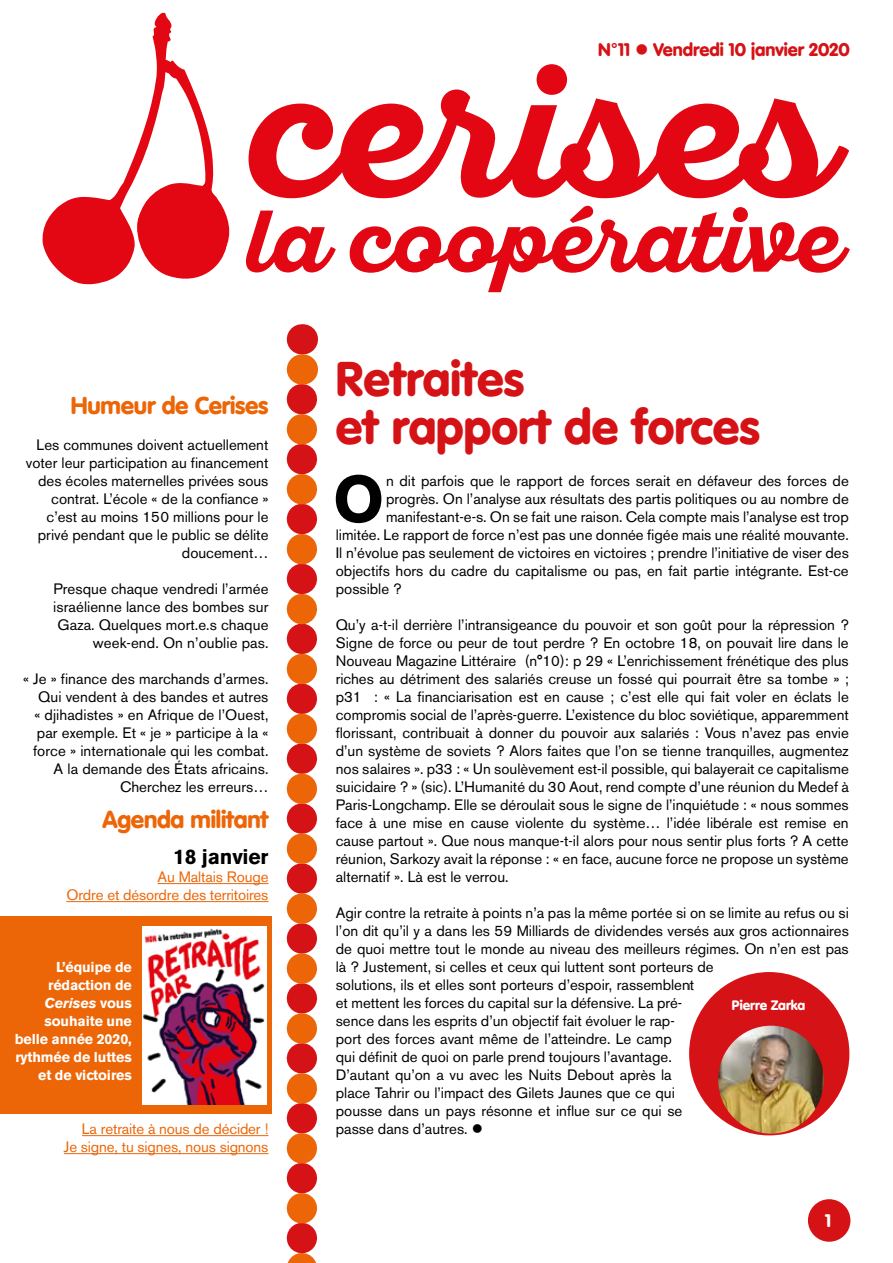
<style>
.page{position:relative;width:893px;height:1263px;background:#fff}
.page>*{position:absolute;margin:0;border:0;box-sizing:border-box;transform-origin:0 0}
.t1{font:900 65.1px "VAG Rounded";color:#000}
.t2{font:900 48px/48px "VAG Rounded";color:#d51317}
.t3{font:900 24px "VAG Rounded";letter-spacing:-.01em;color:#ec6608}
.t4{font:700 21px "Akzidenz Grotesk BE";letter-spacing:-.01em;color:#000}
.t5{font:900 18px "VAG Rounded";color:#d51317}
.t6{font:900 18px "VAG Rounded";color:#fff}
.t7{font:15px/18px "Akzidenz Grotesk BE";color:#000;text-align:right}
.t8{font:15px/18px "Akzidenz Grotesk BE";letter-spacing:-.01em;color:#ec6608;text-align:right}
.t9{font:700 14.25px/18px "Akzidenz Grotesk BE";letter-spacing:-.01em;color:#fff;text-align:right}
.t10{font:900 13.5px "VAG Rounded";color:#fff}
.s1{font-style:italic}
</style>
<div class="page">
<div style="left:0;top:917px;width:271px;height:197px;background:#ec6608"></div>
<hr style="left:302px;top:324px;width:1px;height:30px;background:#d51317">
<hr style="left:302px;top:354px;width:1px;height:31px;background:#ec6608">
<svg style="left:287px;top:399px;width:30px;height:864px"></svg>
<hr style="left:158px;top:883px;width:110px;height:1px;background:#ec6608">
<hr style="left:66px;top:901px;width:202px;height:1px;background:#ec6608">
<hr style="left:82px;top:1135px;width:186px;height:1px;background:#ec6608">
<hr style="left:64px;top:1153px;width:204px;height:1px;background:#ec6608">
<div style="left:808px;top:1199px;width:42px;height:43px;background:#d51317;border-radius:50%"></div>
<svg style="left:43px;top:13px;width:187px;height:272px"></svg>
<svg style="left:249px;top:64px;width:600px;height:134px"></svg>
<svg style="left:246px;top:211px;width:90px;height:61px"></svg>
<svg style="left:350px;top:206px;width:500px;height:86px"></svg>
<div style="left:689px;top:972px;width:160px;height:163px;background:#d51317;border-radius:50%"></div>
<img style="left:718px;top:1026px;width:106px;height:107px">
<img style="left:142px;top:926px;width:125px;height:178px">
<p class="t5" style="left:598px;top:39px;width:253px">N°11 ● Vendredi 10 janvier 2020</p>
<h3 class="t3" style="left:71px;top:391px;width:199px">Humeur de Cerises</h3>
<p class="t7" style="left:26px;top:436px;width:244px">Les communes doivent actuellement voter leur participation au financement des écoles maternelles privées sous contrat. L’école « de la confiance » c’est au moins 150 millions pour le privé pendant que le public se délite doucement…</p>
<p class="t7" style="left:53px;top:580px;width:217px">Presque chaque vendredi l’armée israélienne lance des bombes sur<br>Gaza. Quelques mort.e.s chaque week-end. On n’oublie pas.</p>
<p class="t7" style="left:23px;top:670px;width:247px">« Je » finance des marchands d’armes.<br>Qui vendent à des bandes et autres<br>« djihadistes » en Afrique de l’Ouest, par exemple. Et « je » participe à la « force » internationale qui les combat.<br>A la demande des États africains.<br>Cherchez les erreurs…</p>
<h3 class="t3" style="left:102px;top:805px;width:167px">Agenda militant</h3>
<h3 class="t4" style="left:173px;top:845px;width:97px">18 janvier</h3>
<p class="t8" style="left:66px;top:868px;width:204px">Au Maltais Rouge<br>Ordre et désordre des territoires</p>
<p class="t9" style="left:15px;top:958px;width:119px">L’équipe de rédaction de<br><span class="s1">Cerises</span> vous souhaite une belle année 2020, rythmée de luttes et de victoires</p>
<p class="t8" style="left:64px;top:1120px;width:206px">La retraite à nous de décider !<br>Je signe, tu signes, nous signons</p>
<h2 class="t2" style="left:336px;top:354px;width:426px">Retraites<br>et rapport de forces</h2>
<h1 class="t1" style="left:334px;top:460px;width:50px">O</h1>
<p class="t7" style="left:386px;top:472px;width:464px">n dit parfois que le rapport de forces serait en défaveur des forces de</p>
<p class="t7" style="left:386px;top:490px;width:464px">progrès. On l’analyse aux résultats des partis politiques ou au nombre de</p>
<p class="t7" style="left:386px;top:508px;width:464px">manifestant-e-s. On se fait une raison. Cela compte mais l’analyse est trop</p>
<p class="t7" style="left:336px;top:526px;width:514px">limitée. Le rapport de force n’est pas une donnée figée mais une réalité mouvante.</p>
<p class="t7" style="left:336px;top:544px;width:515px">Il n’évolue pas seulement de victoires en victoires ; prendre l’initiative de viser des</p>
<p class="t7" style="left:336px;top:562px;width:514px">objectifs hors du cadre du capitalisme ou pas, en fait partie intégrante. Est-ce</p>
<p class="t7" style="left:336px;top:580px;width:67px">possible ?</p>
<p class="t7" style="left:336px;top:616px;width:515px;text-align:justify">Qu’y a-t-il derrière l’intransigeance du pouvoir et son goût pour la répression ?<br>Signe de force ou peur de tout perdre ? En octobre 18, on pouvait lire dans le Nouveau Magazine Littéraire (n°10): p 29 « L’enrichissement frénétique des plus riches au détriment des salariés creuse un fossé qui pourrait être sa tombe » ; p31 : « La financiarisation est en cause ; c’est elle qui fait voler en éclats le compromis social de l’après-guerre. L’existence du bloc soviétique, apparemment florissant, contribuait à donner du pouvoir aux salariés : Vous n’avez pas envie d’un système de soviets ? Alors faites que l’on se tienne tranquilles, augmentez nos salaires ». p33 : « Un soulèvement est-il possible, qui balayerait ce capitalisme suicidaire ? » (sic). L’Humanité du 30 Aout, rend compte d’une réunion du Medef à Paris-Longchamp. Elle se déroulait sous le signe de l’inquiétude : « nous sommes face à une mise en cause violente du système… l’idée libérale est remise en cause partout ». Que nous manque-t-il alors pour nous sentir plus forts ? A cette réunion, Sarkozy avait la réponse : « en face, aucune force ne propose un système alternatif ». Là est le verrou.</p>
<p class="t7" style="left:336px;top:904px;width:515px;text-align:left">Agir contre la retraite à points n’a pas la même portée si on se limite au refus ou si l’on dit qu’il y a dans les 59 Milliards de dividendes versés aux gros actionnaires de quoi mettre tout le monde au niveau des meilleurs régimes. On n’en est pas là ? Justement, si celles et ceux qui luttent sont porteurs de<br>solutions, ils et elles sont porteurs d’espoir, rassemblent<br>et mettent les forces du capital sur la défensive. La pré-<br>sence dans les esprits d’un objectif fait évoluer le rap-<br>port des forces avant même de l’atteindre. Le camp<br>qui définit de quoi on parle prend toujours l’avantage.<br>D’autant qu’on a vu avec les Nuits Debout après la<br>place Tahrir ou l’impact des Gilets Jaunes que ce qui<br>pousse dans un pays résonne et influe sur ce qui se<br>passe dans d’autres. ●</p>
<p class="t10" style="left:732px;top:997px;width:75px">Pierre Zarka</p>
<p class="t6" style="left:825px;top:1210px;width:7px">1</p>
</div>
